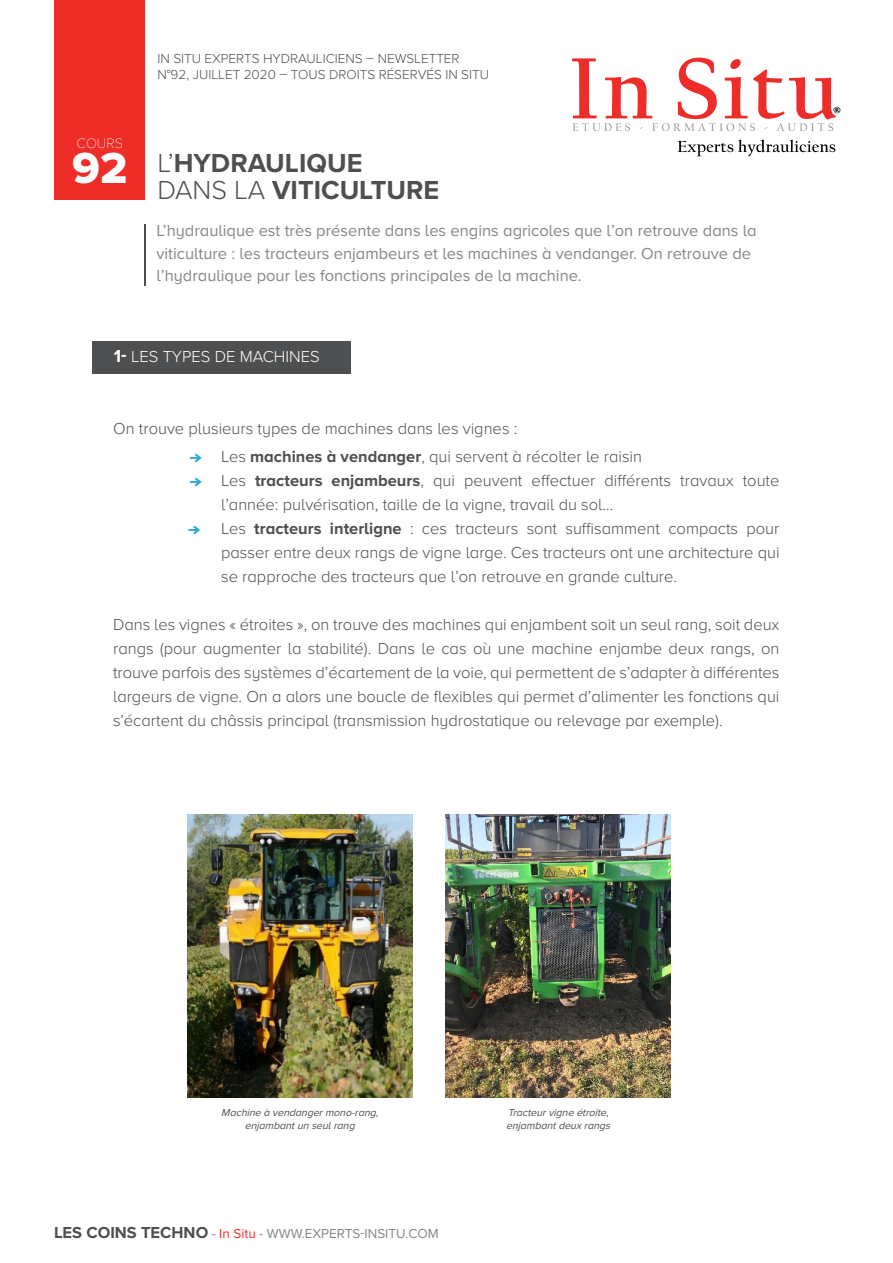
<style>
.page{position:relative;width:893px;height:1263px;background:#fff}
.page>*{position:absolute;margin:0;border:0;box-sizing:border-box;transform-origin:0 0}
.t1{font:45px "Proxima Nova A Extrabld";color:#fff}
.t2{font:700 27px/27px "Proxima Nova A";color:#4e4f50}
.t3{font:300 16.5px/24px "Proxima Nova A";color:#4e4f50;text-align:justify}
.t4{font:16.5px/22.5px "Proxima Nova A";color:#848689}
.t5{font:300 16.5px "Proxima Nova A";color:#fff}
.t6{font:100 14.25px "Proxima Nova A";color:#fff}
.t7{font:300 13.5px "Proxima Nova A";color:#4e4f50}
.t8{font:13.5px "Proxima Nova A";color:#848689}
.t9{font:italic 10.5px/12.6px "Proxima Nova A";color:#4e4f50;text-align:center}
.s1{font-weight:300}
.s2{font-weight:700;font-size:18px}
.s3{font-weight:700}
.s4{font-weight:700;font-size:16.5px;color:#4e4f50}
.s5{color:#ee2d29}
</style>
<div class="page">
<div style="left:54px;top:0;width:90px;height:200px;background:#ee2d29"></div>
<hr style="left:144px;top:224px;width:2px;height:61px;background:#4e4f50">
<svg style="left:678px;top:140px;width:157px;height:16px"></svg>
<svg style="left:572px;top:58px;width:268px;height:73px"></svg>
<svg style="left:190px;top:453px;width:11px;height:9px"></svg>
<svg style="left:190px;top:477px;width:11px;height:9px"></svg>
<svg style="left:188px;top:525px;width:12px;height:10px"></svg>
<div style="left:92px;top:341px;width:259px;height:32px;background:#4e4f50"></div>
<img style="left:446px;top:815px;width:224px;height:282px">
<img style="left:187px;top:815px;width:225px;height:282px">
<p class="t6" style="left:77px;top:133px;width:48px">COURS</p>
<p class="t1" style="left:72px;top:134px;width:57px">92</p>
<p class="t7" style="left:157px;top:48px;width:304px">IN SITU EXPERTS HYDRAULICIENS – NEWSLETTER</p>
<p class="t7" style="left:157px;top:64px;width:333px">N°92, JUILLET 2020 – TOUS DROITS RÉSERVÉS IN SITU</p>
<p class="t2" style="left:157px;top:149px;width:283px"><span class="s1">L’</span>HYDRAULIQUE<br><span class="s1">DANS LA</span> VITICULTURE</p>
<p class="t4" style="left:157px;top:219px;width:602px">L’hydraulique est très présente dans les engins agricoles que l’on retrouve dans la viticulture : les tracteurs enjambeurs et les machines à vendanger. On retrouve de l’hydraulique pour les fonctions principales de la machine.</p>
<p class="t5" style="left:114px;top:345px;width:207px"><span class="s2">1-</span> LES TYPES DE MACHINES</p>
<p class="t3" style="left:113px;top:415px;width:406px">On trouve plusieurs types de machines dans les vignes :</p>
<p class="t3" style="left:221px;top:444px;width:422px">Les <span class="s3">machines à vendanger</span>, qui servent à récolter le raisin</p>
<p class="t3" style="left:221px;top:468px;width:560px">Les <span class="s3">tracteurs enjambeurs</span>, qui peuvent effectuer différents travaux toute l’année: pulvérisation, taille de la vigne, travail du sol…</p>
<p class="t3" style="left:221px;top:516px;width:560px">Les <span class="s3">tracteurs interligne</span> : ces tracteurs sont suffisamment compacts pour passer entre deux rangs de vigne large. Ces tracteurs ont une architecture qui se rapproche des tracteurs que l’on retrouve en grande culture.</p>
<p class="t3" style="left:113px;top:612px;width:668px">Dans les vignes « étroites », on trouve des machines qui enjambent soit un seul rang, soit deux rangs (pour augmenter la stabilité). Dans le cas où une machine enjambe deux rangs, on trouve parfois des systèmes d’écartement de la voie, qui permettent de s’adapter à différentes largeurs de vigne. On a alors une boucle de flexibles qui permet d’alimenter les fonctions qui s’écartent du châssis principal (transmission hydrostatique ou relevage par exemple).</p>
<p class="t9" style="left:221px;top:1106px;width:162px">Machineàvendangermono-rang, enjambantunseulrang</p>
<p class="t9" style="left:506px;top:1106px;width:109px;text-align:left">Tracteurvigneétroite, enjambantdeuxrangs</p>
<p class="t8" style="left:54px;top:1224px;width:386px"><span class="s4">LES COINS TECHNO</span> - <span class="s5">In Situ</span> - WWW.EXPERTS-INSITU.COM</p>
</div>
